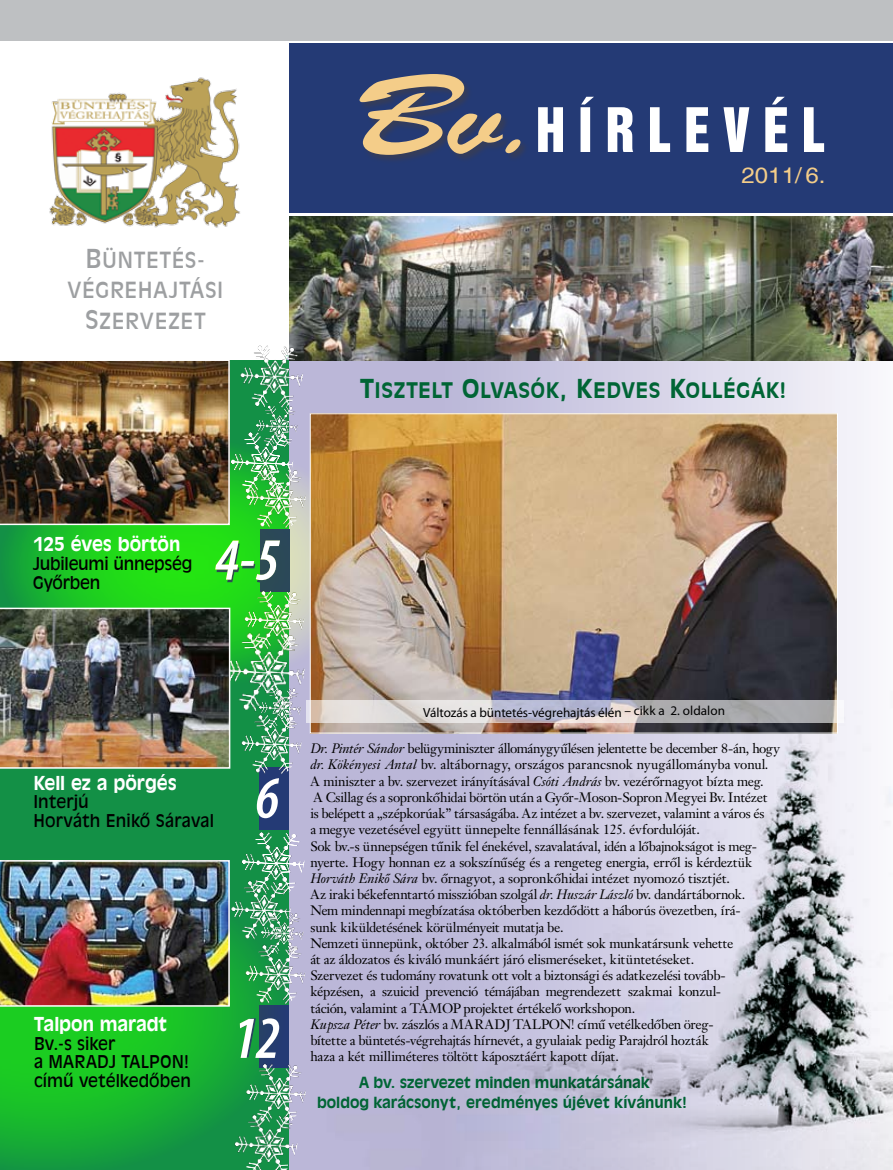
<style>
.page{position:relative;width:893px;height:1170px;background:#fff}
.page>*{position:absolute;margin:0;border:0;box-sizing:border-box;transform-origin:0 0}
.t1{font:italic 600 condensed 60px "Myriad Pro";color:#fff}
.t2{font:55.95px "Swiss 921 HU Normal";letter-spacing:.245em;color:#fff;scale:.95 1}
.t3{font:21.75px/30px "Incised 901 HU Normal";letter-spacing:.03em;color:#9d9fa1;text-align:center}
.t4{font:21.6px "H Helvetica";color:#f4cd89;scale:1.11 1}
.t5{font:21px "Incised 901 HU Bold";letter-spacing:.02em;color:#006535}
.t6{font:18.75px "Incised 901 HU Bold";letter-spacing:-.005em;color:#fff}
.t7{font:17.25px/18.8px "Incised 901 HU Normal";color:#000}
.t8{font:15px/19.5px "Incised 901 HU Bold";letter-spacing:-.005em;color:#006535;text-align:center}
.t9{font:13.5px/16.2px "Janson Text PFL";color:#000}
.t10{font:13.2px "Myriad Pro";letter-spacing:-.005em;color:#000}
.s1{font-size:25.5px}
.s2{font-style:italic}
</style>
<div class="page">
<svg style="left:292px;top:360px;width:601px;height:305px"></svg>
<div style="left:0;top:360px;width:289px;height:809px;background:#139046"></div>
<div style="left:0;top:0;width:893px;height:41px;background:#bec0c2"></div>
<div style="left:289px;top:44px;width:604px;height:169px;background:#243a75"></div>
<img style="left:49px;top:77px;width:191px;height:151px">
<div style="left:359px;top:73px;width:171px;height:91px;background:#463f3e;opacity:.5"></div>
<svg style="left:360px;top:74px;width:160px;height:81px"></svg>
<img style="left:289px;top:216px;width:604px;height:144px">
<div style="left:259px;top:767px;width:30px;height:63px;background:#243a75"></div>
<img style="left:286px;top:665px;width:607px;height:504px">
<img style="left:191px;top:604px;width:114px;height:119px;border-radius:50%">
<img style="left:204px;top:409px;width:89px;height:94px;border-radius:50%">
<img style="left:238px;top:390px;width:60px;height:63px;border-radius:50%">
<img style="left:241px;top:672px;width:60px;height:63px;border-radius:50%">
<img style="left:214px;top:323px;width:89px;height:94px;border-radius:50%">
<img style="left:215px;top:809px;width:90px;height:94px;border-radius:50%">
<img style="left:221px;top:923px;width:84px;height:89px;border-radius:50%">
<img style="left:221px;top:1042px;width:85px;height:89px;border-radius:50%">
<img style="left:286px;top:1091px;width:12px;height:78px">
<img style="left:244px;top:897px;width:60px;height:63px;border-radius:50%">
<img style="left:217px;top:693px;width:85px;height:89px;border-radius:50%">
<svg style="left:0;top:857px;width:286px;height:312px"></svg>
<svg style="left:0;top:442px;width:372px;height:249px;background:#40c543"></svg>
<img style="left:0;top:607px;width:230px;height:161px">
<img style="left:0;top:860px;width:230px;height:146px">
<img style="left:312px;top:415px;width:524px;height:316px">
<svg style="left:306px;top:700px;width:537px;height:23px;background:#c5c2c6"></svg>
<img style="left:0;top:359px;width:230px;height:166px">
<h3 class="t3" style="left:67px;top:245px;width:157px"><span class="s1">B</span>ÜNTETÉS-<br>VÉGREHAJTÁSI<br><span class="s1">S</span>ZERVEZET</h3>
<h2 class="t2" style="left:536px;top:93px;width:305px">HÍRLEVÉL</h2>
<h3 class="t4" style="left:742px;top:163px;width:77px">2011/ 6.</h3>
<h3 class="t5" style="left:360px;top:378px;width:428px"><span class="s1">T</span>ISZTELT <span class="s1">O</span>LVASÓK<span class="s1">, K</span>EDVES <span class="s1">K</span>OLLÉGÁK!</h3>
<h3 class="t6" style="left:33px;top:533px;width:149px">125 éves börtön</h3>
<p class="t7" style="left:33px;top:554px;width:161px">Jubileumi ünnepség<br>Gyõrben</p>
<h1 class="t1" style="left:215px;top:523px;width:67px">4-5</h1>
<h3 class="t6" style="left:33px;top:771px;width:145px">Kell ez a pörgés</h3>
<p class="t7" style="left:33px;top:792px;width:182px">Interjú<br>Horváth Enikõ Sáraval</p>
<h1 class="t1" style="left:255px;top:760px;width:26px">6</h1>
<h3 class="t6" style="left:34px;top:1012px;width:134px">Talpon maradt</h3>
<p class="t7" style="left:34px;top:1033px;width:158px">Bv.-s siker<br>a Maradj Talpon! címû vetélkedõben</p>
<h1 class="t1" style="left:233px;top:1001px;width:49px">12</h1>
<p class="t10" style="left:423px;top:704px;width:304px">Változás a büntetés-végrehajtás élén – cikk a 2. oldalon</p>
<p class="t9" style="left:310px;top:740px;width:471px"><span class="s2">Dr. Pintér Sándor</span> belügyminiszter állománygyűlésen jelentette be december 8-án, hogy <span class="s2">dr. Kökényesi Antal</span> bv. altábornagy, országos parancsnok nyugállományba vonul.<br>A miniszter a bv. szervezet irányításával <span class="s2">Csóti András</span> bv. vezérőrnagyot bízta meg.<br>A Csillag és a sopronkőhidai börtön után a Győr-Moson-Sopron Megyei Bv. Intézet<br>is belépett a „szépkorúak” társaságába. Az intézet a bv. szervezet, valamint a város és<br>a megye vezetésével együtt ünnepelte fennállásának 125. évfordulóját.<br>Sok bv.-s ünnepségen tűnik fel énekével, szavalatával, idén a lőbajnokságot is meg&shy;nyerte. Hogy honnan ez a sokszínűség és a rengeteg energia, erről is kérdeztük <span class="s2">Horváth Enikő Sára</span> bv. őrnagyot, a sopronkőhidai intézet nyomozó tisztjét.<br>Az iraki békefenntartó misszióban szolgál <span class="s2">dr. Huszár László</span> bv. dandártábornok.<br>Nem mindennapi megbízatása októberben kezdődött a háborús övezetben, írá-<br>sunk kiküldetésének körülményeit mutatja be.<br>Nemzeti ünnepünk, október 23. alkalmából ismét sok munkatársunk vehette<br>át az áldozatos és kiváló munkáért járó elismeréseket, kitüntetéseket.<br>Szervezet és tudomány rovatunk ott volt a biztonsági és adatkezelési tovább&shy;képzésen, a szuicid prevenció témájában megrendezett szakmai konzul-<br>táción, valamint a TÁMOP projektet értékelő workshopon.<br><span class="s2">Kupsza Péter</span> bv. zászlós a Ma ra dj Ta lpon</p>
<p class="t9" style="left:310px;top:1015px;width:405px;text-indent:261px">! című vetélkedőben öreg&shy;bítette a büntetés-végrehajtás hírnevét, a gyulaiak pedig Parajdról hozták haza a két milliméteres töltött káposz-táért kapott díjat.</p>
<p class="t8" style="left:317px;top:1072px;width:371px">A bv. szervezet minden munkatársának<br>boldog karácsonyt, eredményes újévet kívánunk!</p>
</div>
